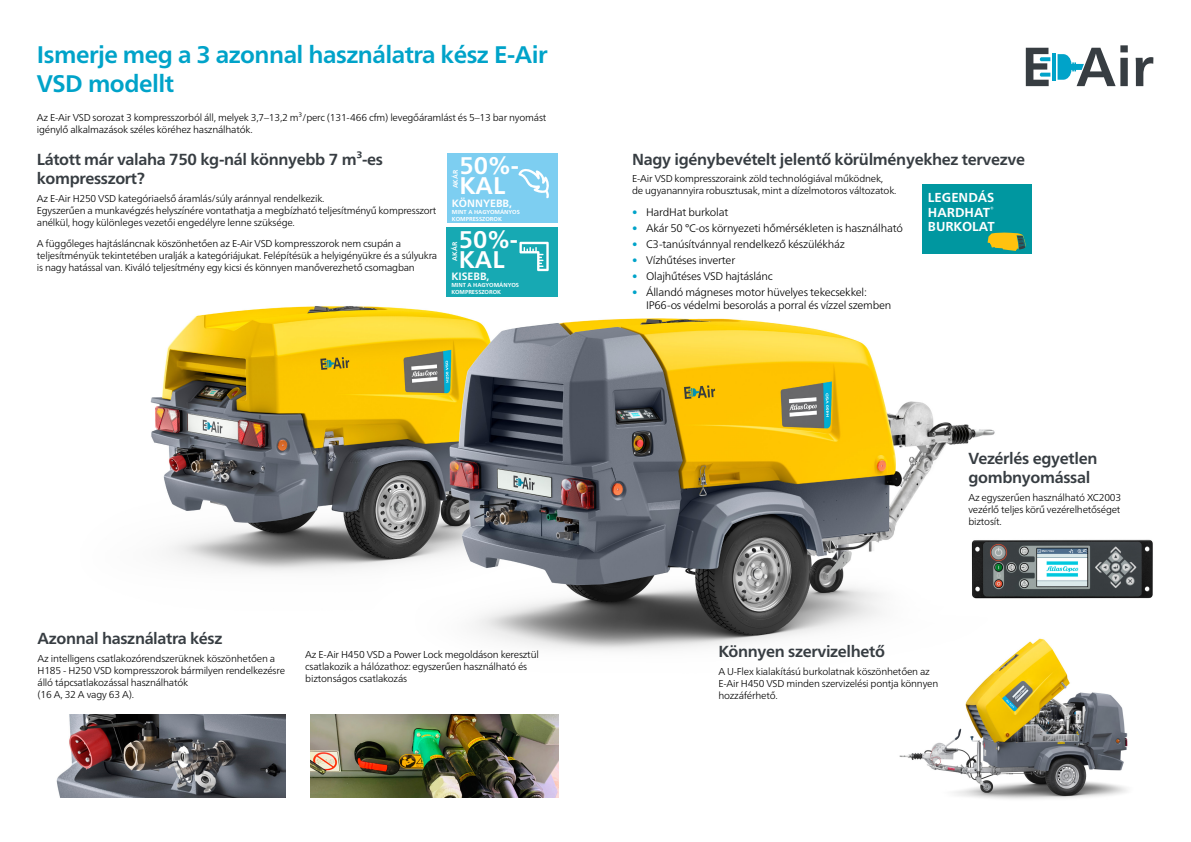
<style>
.page{position:relative;width:1191px;height:842px;background:#fff}
.page>*{position:absolute;margin:0;border:0;box-sizing:border-box;transform-origin:0 0}
.t1{font:700 24.1px/20px "Neue Frutiger World";color:#fff}
.t2{font:700 24px/28.8px "Neue Frutiger World";letter-spacing:-.02em;color:#00a3c9}
.t3{font:700 16px/19.2px "Neue Frutiger World";letter-spacing:-.02em;color:#373d42}
.t4{font:700 13px/14.4px "Neue Frutiger World";color:#fff;text-align:justify}
.t5{font:300 11px/13.2px "Neue Frutiger World";letter-spacing:-.02em;color:#000}
.t6{font:700 10.6px "Neue Frutiger World";color:#fff}
.t7{font:300 10px/12px "Neue Frutiger World";letter-spacing:-.02em;color:#000}
.t8{font:700 6.7px "Neue Frutiger World";color:#fff}
.t9{font:700 5.8px/6.9px "Neue Frutiger World";color:#fff}
.s1{color:#00a3c9}
</style>
<div class="page">
<img style="left:150px;top:250px;width:845px;height:401px">
<div style="left:446px;top:227px;width:111px;height:70px;background:#17a9b3"></div>
<svg style="left:519px;top:242px;width:30px;height:29px"></svg>
<div style="left:447px;top:153px;width:110px;height:70px;background:#7dcef1"></div>
<svg style="left:518px;top:169px;width:31px;height:29px"></svg>
<img style="left:56px;top:714px;width:229px;height:83px">
<img style="left:311px;top:714px;width:247px;height:83px">
<div style="left:921px;top:184px;width:110px;height:70px;background:#0097a0"></div>
<svg style="left:987px;top:232px;width:38px;height:19px"></svg>
<hr style="left:1052px;top:53px;width:3px;height:28px;background:#00a3c9">
<svg style="left:1025px;top:48px;width:25px;height:38px"></svg>
<svg style="left:1057px;top:45px;width:96px;height:41px"></svg>
<img style="left:968px;top:529px;width:185px;height:79px">
<img style="left:888px;top:630px;width:240px;height:169px">
<h2 class="t2" style="left:37px;top:40px;width:512px">Ismerje meg a 3 azonnal használatra kész E-Air<br>VSD modellt</h2>
<p class="t7" style="left:37px;top:112px;width:511px">Az E-Air VSD sorozat 3 kompresszorból áll, melyek 3,7–13,2 m³/perc (131-466 cfm) levegőáramlást és 5–13 bar nyomást igénylő alkalmazások széles köréhez használhatók.</p>
<h3 class="t3" style="left:37px;top:150px;width:347px">Látott már valaha 750 kg-nál könnyebb 7 m³-es kompresszort?</h3>
<p class="t7" style="left:37px;top:193px;width:401px">Az E-Air H250 VSD kategóriaelső áramlás/súly aránnyal rendelkezik.<br>Egyszerűen a munkavégzés helyszínére vontathatja a megbízható teljesítményű kompresszort anélkül, hogy különleges vezetői engedélyre lenne szüksége.</p>
<p class="t7" style="left:37px;top:237px;width:402px">A függőleges hajtásláncnak köszönhetően az E-Air VSD kompresszorok nem csupán a teljesítményük tekintetében uralják a kategóriájukat. Felépítésük a helyigényükre és a súlyukra is nagy hatással van. Kiváló teljesítmény egy kicsi és könnyen manőverezhető csomagban</p>
<h1 class="t1" style="left:459px;top:155px;width:61px">50%-</h1>
<p class="t8" style="left:449px;top:188px;width:20px;rotate:-90deg">AKÁR</p>
<h1 class="t1" style="left:459px;top:175px;width:48px">KAL</h1>
<p class="t6" style="left:452px;top:194px;width:62px">KÖNNYEBB,</p>
<p class="t9" style="left:452px;top:208px;width:69px">MINT A HAGYOMÁNYOS<br>KOMPRESSZOROK</p>
<h1 class="t1" style="left:459px;top:230px;width:61px">50%-<br>KAL</h1>
<p class="t8" style="left:449px;top:261px;width:20px;rotate:-90deg">AKÁR</p>
<p class="t6" style="left:451px;top:267px;width:40px">KISEBB,</p>
<p class="t9" style="left:451px;top:282px;width:69px">MINT A HAGYOMÁNYOS<br>KOMPRESSZOROK</p>
<h3 class="t3" style="left:38px;top:628px;width:186px">Azonnal használatra kész</h3>
<p class="t7" style="left:38px;top:652px;width:249px">Az intelligens csatlakozórendszerüknek köszönhetően a H185 - H250 VSD kompresszorok bármilyen rendelkezésre álló tápcsatlakozással használhatók<br>(16 A, 32 A vagy 63 A).</p>
<p class="t7" style="left:305px;top:648px;width:235px">Az E-Air H450 VSD a Power Lock megoldáson keresztül csatlakozik a hálózathoz: egyszerűen használható és biztonságos csatlakozás</p>
<h3 class="t3" style="left:632px;top:149px;width:394px">Nagy igénybevételt jelentő körülményekhez tervezve</h3>
<p class="t7" style="left:632px;top:173px;width:266px">E-Air VSD kompresszoraink zöld technológiával működnek, de ugyanannyira robusztusak, mint a dízelmotoros változatok.</p>
<p class="t5" style="left:632px;top:205px;width:98px"><span class="s1">•</span> HardHat burkolat</p>
<p class="t5" style="left:632px;top:222px;width:272px"><span class="s1">•</span> Akár 50 °C-os környezeti hőmérsékleten is használható</p>
<p class="t5" style="left:632px;top:238px;width:214px"><span class="s1">•</span> C3-tanúsítvánnyal rendelkező készülékház</p>
<p class="t5" style="left:632px;top:254px;width:105px"><span class="s1">•</span> Vízhűtéses inverter</p>
<p class="t5" style="left:632px;top:270px;width:142px"><span class="s1">•</span> Olajhűtéses VSD hajtáslánc</p>
<p class="t5" style="left:646px;top:286px;width:247px;text-indent:-14px"><span class="s1">•</span> Állandó mágneses motor hüvelyes tekecsekkel:<br>IP66-os védelmi besorolás a porral és vízzel szemben</p>
<h3 class="t4" style="left:928px;top:190px;width:68px">LEGENDÁS HARDHAT<sup>® </sup>BURKOLAT</h3>
<h3 class="t3" style="left:968px;top:449px;width:130px">Vezérlés egyetlen gombnyomással</h3>
<p class="t7" style="left:968px;top:492px;width:154px;text-align:justify">Az egyszerűen használható XC2003 vezérlő teljes körű vezérelhetőséget biztosít.</p>
<h3 class="t3" style="left:718px;top:642px;width:168px">Könnyen szervizelhető</h3>
<p class="t7" style="left:718px;top:665px;width:221px">A U-Flex kialakítású burkolatnak köszönhetően az<br>E-Air H450 VSD minden szervizelési pontja könnyen hozzáférhető.</p>
</div>
